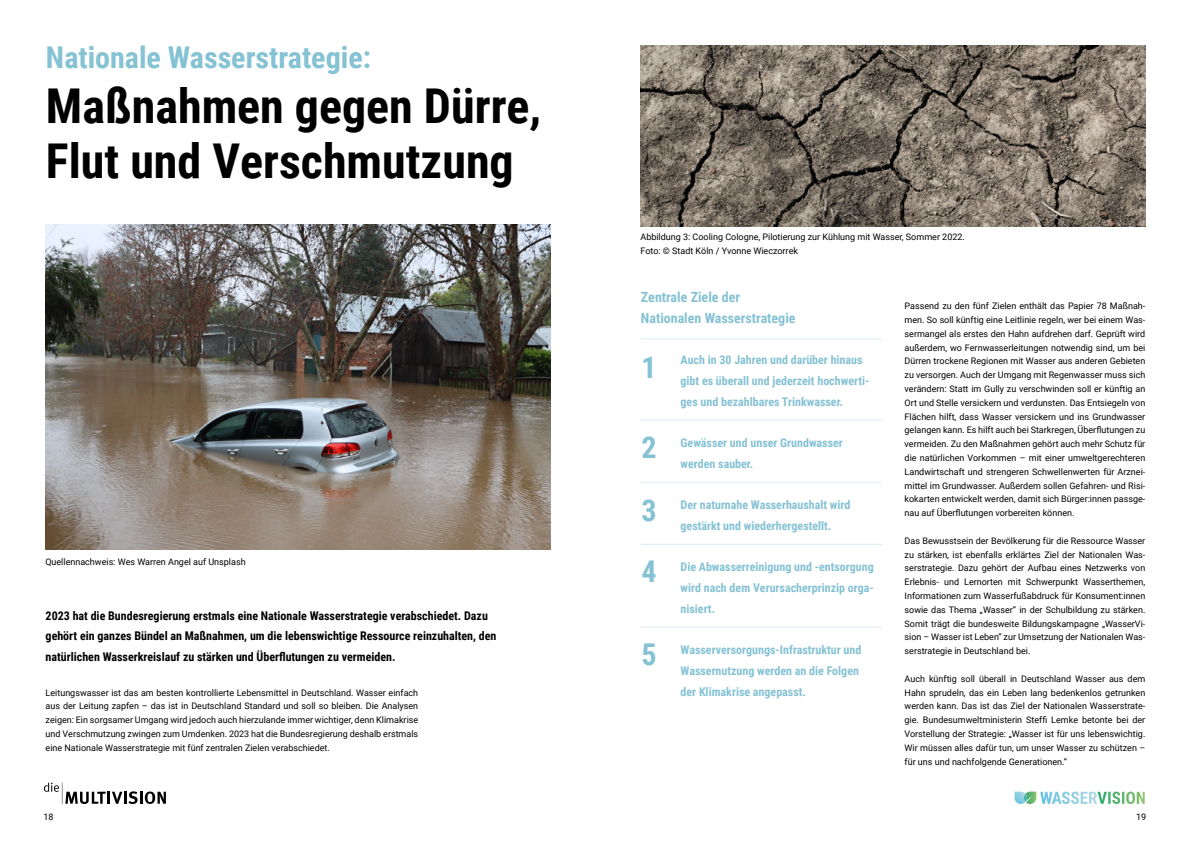
<style>
.page{position:relative;width:1191px;height:842px;background:#fff}
.page>*{position:absolute;margin:0;border:0;box-sizing:border-box;transform-origin:0 0}
.t1{font:700 48px/55.2px "Roboto Condensed";color:#000}
.t2{font:700 30px/62px "Roboto Condensed";color:#85c2d4;text-align:justify}
.t3{font:700 14px/20.7px "Roboto Condensed";color:#85c2d4}
.t4{font:700 12px/20.7px "Roboto Condensed";color:#85c2d4}
.t5{font:700 12px/20.7px "Roboto Condensed";color:#000}
.t6{font:9px/13.8px "Roboto";color:#000;text-align:justify}
</style>
<div class="page">
<svg style="left:44px;top:782px;width:122px;height:22px"></svg>
<svg style="left:1014px;top:792px;width:130px;height:12px"></svg>
<img style="left:641px;top:45px;width:504px;height:181px">
<img style="left:45px;top:225px;width:505px;height:324px">
<hr style="left:641px;top:338px;width:241px;height:1px;background:#85c2d4">
<hr style="left:641px;top:420px;width:241px;height:1px;background:#85c2d4">
<hr style="left:641px;top:482px;width:241px;height:1px;background:#85c2d4">
<hr style="left:641px;top:544px;width:241px;height:1px;background:#85c2d4">
<hr style="left:641px;top:627px;width:241px;height:1px;background:#85c2d4">
<h2 class="t2" style="left:46px;top:25px;width:326px">Nationale Wasserstrategie:</h2>
<h1 class="t1" style="left:46px;top:76px;width:497px">Maßnahmen gegen Dürre,<br>Flut und Verschmutzung</h1>
<p class="t6" style="left:45px;top:554px;width:202px">Quellennachweis: Wes Warren Angel auf Unsplash</p>
<p class="t5" style="left:46px;top:605px;width:452px">2023 hat die Bundesregierung erstmals eine Nationale Wasserstrategie verabschiedet. Dazu gehört ein ganzes Bündel an Maßnahmen, um die lebenswichtige Ressource reinzuhalten, den natürlichen Wasserkreislauf zu stärken und Überflutungen zu vermeiden.</p>
<p class="t6" style="left:46px;top:685px;width:374px">Leitungswasser ist das am besten kontrollierte Lebensmittel in Deutschland. Wasser einfach aus der Leitung zapfen – das ist in Deutschland Standard und soll so bleiben. Die Analysen zeigen: Ein sorgsamer Umgang wird jedoch auch hierzulande immer wichtiger, denn Klimakrise und Verschmutzung zwingen zum Umdenken. 2023 hat die Bundesregierung deshalb erstmals eine Nationale Wasserstrategie mit fünf zentralen Zielen verabschiedet.</p>
<p class="t6" style="left:640px;top:230px;width:326px">Abbildung 3: Cooling Cologne, Pilotierung zur Kühlung mit Wasser, Sommer 2022.<br>Foto: © Stadt Köln / Yvonne Wieczorrek</p>
<h3 class="t3" style="left:641px;top:286px;width:156px">Zentrale Ziele der<br>Nationalen Wasserstrategie</h3>
<h3 class="t4" style="left:680px;top:349px;width:190px">Auch in 30 Jahren und darüber hinaus gibt es überall und jederzeit hochwerti&shy;ges und bezahlbares Trinkwasser.</h3>
<h3 class="t4" style="left:680px;top:432px;width:164px">Gewässer und unser Grundwasser werden sauber.</h3>
<h3 class="t4" style="left:680px;top:494px;width:171px">Der naturnahe Wasserhaushalt wird gestärkt und wiederhergestellt.</h3>
<h3 class="t4" style="left:680px;top:556px;width:195px;text-align:justify">Die Abwasserreinigung und -entsorgung wird nach dem Verursacherprinzip orga&shy;nisiert.</h3>
<h3 class="t4" style="left:680px;top:639px;width:182px">Wasserversorgungs-Infrastruktur und<br>Wassernutzung werden an die Folgen der Klimakrise angepasst.</h3>
<h2 class="t2" style="left:641px;top:335px;width:17px">1</h2>
<h2 class="t2" style="left:641px;top:415px;width:17px">2<br>3<br>4</h2>
<h2 class="t2" style="left:641px;top:622px;width:17px">5</h2>
<p class="t6" style="left:904px;top:299px;width:242px">Passend zu den fünf Zielen enthält das Papier 78 Maßnah&shy;men. So soll künftig eine Leitlinie regeln, wer bei einem Was&shy;sermangel als erstes den Hahn aufdrehen darf. Geprüft wird außerdem, wo Fernwasserleitungen notwendig sind, um bei Dürren trockene Regionen mit Wasser aus anderen Gebieten zu versorgen. Auch der Umgang mit Regenwasser muss sich verändern: Statt im Gully zu verschwinden soll er künftig an Ort und Stelle versickern und verdunsten. Das Entsiegeln von Flächen hilft, dass Wasser versickern und ins Grundwasser gelangen kann. Es hilft auch bei Starkregen, Überflutungen zu vermeiden. Zu den Maßnahmen gehört auch mehr Schutz für die natürlichen Vorkommen – mit einer umweltgerechteren Landwirtschaft und strengeren Schwellenwerten für Arznei&shy;mittel im Grundwasser. Außerdem sollen Gefahren- und Risi&shy;kokarten entwickelt werden, damit sich Bürger:innen passge&shy;nau auf Überflutungen vorbereiten können.</p>
<p class="t6" style="left:904px;top:533px;width:242px">Das Bewusstsein der Bevölkerung für die Ressource Wasser zu stärken, ist ebenfalls erklärtes Ziel der Nationalen Was&shy;serstrategie. Dazu gehört der Aufbau eines Netzwerks von Erlebnis- und Lernorten mit Schwerpunkt Wasserthemen, Informationen zum Wasserfußabdruck für Konsument:innen sowie das Thema „Wasser“ in der Schulbildung zu stärken.<br>Somit trägt die bundesweite Bildungskampagne „WasserVi&shy;sion – Wasser ist Leben“ zur Umsetzung der Nationalen Was&shy;serstrategie in Deutschland bei.</p>
<p class="t6" style="left:904px;top:671px;width:242px">Auch künftig soll überall in Deutschland Wasser aus dem Hahn sprudeln, das ein Leben lang bedenkenlos getrunken werden kann. Das ist das Ziel der Nationalen Wasserstrate&shy;gie. Bundesumweltministerin Steffi Lemke betonte bei der Vorstellung der Strategie: „Wasser ist für uns lebenswichtig.<br>Wir müssen alles dafür tun, um unser Wasser zu schützen – für uns und nachfolgende Generationen.“</p>
<p class="t6" style="left:43px;top:809px;width:12px">18</p>
<p class="t6" style="left:1136px;top:809px;width:12px">19</p>
</div>
